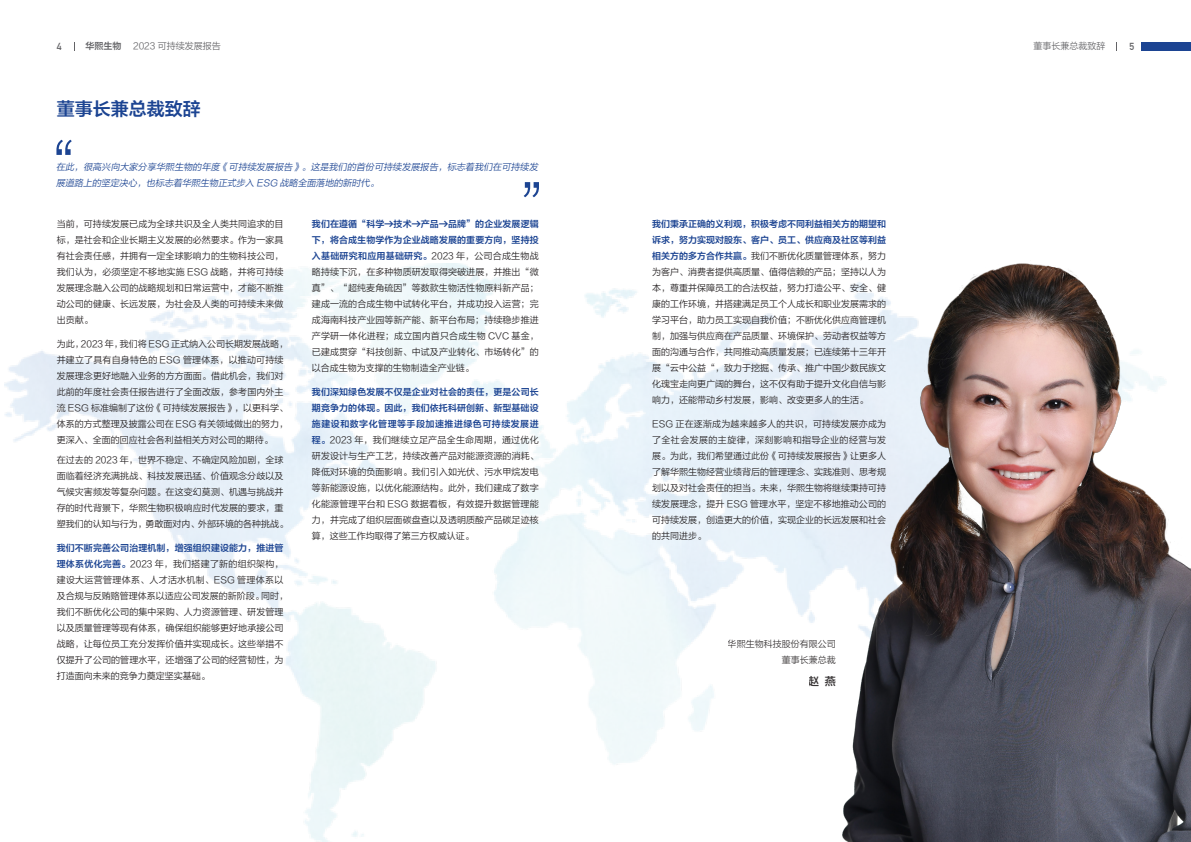
<style>
.page{position:relative;width:1191px;height:842px;background:#fff}
.page>*{position:absolute;margin:0;border:0;box-sizing:border-box;transform-origin:0 0}
.正文{font:50px "FZLTXIHJW GB1 0";color:#1c4492}
.标题{font:18px "FZLTZCHJW GB1 0";color:#1c4492}
.t1{font:11px "FZLTZCHJW GB1 0";color:#231f20}
.正文-2{font:700 10px "DIN Alternate";color:#636366}
.正文-3{font:9px/16px "FZLTXIHJW GB1 0";letter-spacing:.01em;color:#231f20;text-align:justify}
.正文-4{font:italic 9px "FZLTXIHJW GB1 0";color:#1c4492}
.正文-5{font:9px/16px "FZLTZCHJW GB1 0";letter-spacing:.01em;color:#1c4492}
.正文-6{font:9px "FZLTXIHJW GB1 0";color:#636366}
.正文-7{font:9px "FZLTZCHJW GB1 0";color:#636366}
.s1{font-family:"FZLTZCHJW GB1 0"}
.s2{font-family:"FZLTZCHJW GB1 0";color:#1c4492}
</style>
<div class="page">
<div style="left:1141px;top:42px;width:50px;height:8px;background:#1c4492"></div>
<img style="left:773px;top:263px;width:418px;height:579px">
<p class="正文-6" style="left:89px;top:40px;width:136px"><span class="s1">华熙生物</span> 2023 可持续发展报告</p>
<p class="正文-6" style="left:1029px;top:40px;width:73px">董事长兼总裁致辞</p>
<p class="正文-2" style="left:57px;top:39px;width:6px">4</p>
<p class="正文-7" style="left:86px;top:41px;width:37px">华熙生物</p>
<p class="正文-6" style="left:133px;top:41px;width:89px">2023 可持续发展报告</p>
<p class="正文-6" style="left:1033px;top:41px;width:73px">董事长兼总裁致辞</p>
<p class="正文-2" style="left:1129px;top:39px;width:6px">5</p>
<p class="标题" style="left:57px;top:98px;width:145px">董事长兼总裁致辞</p>
<p class="正文" style="left:26px;top:135px;width:51px">“</p>
<p class="正文-4" style="left:56px;top:177px;width:326px">展道路上的坚定决心，也标志着华熙生物正式步入 ESG 战略全面落地的新时代。</p>
<p class="正文-5" style="left:312px;top:216px;width:228px">我们在遵循“科学→技术→产品→品牌”的企业发展逻辑下，将合成生物学作为企业战略发展的重要方向，坚持投</p>
<p class="正文-4" style="left:56px;top:161px;width:485px">在此，很高兴向大家分享华熙生物的年度《可持续发展报告》。这是我们的首份可持续发展报告，标志着我们在可持续发</p>
<p class="正文" style="left:519px;top:178px;width:51px">”</p>
<p class="正文-3" style="left:57px;top:216px;width:228px">当前，可持续发展已成为全球共识及全人类共同追求的目标，是社会和企业长期主义发展的必然要求。作为一家具有社会责任感，并拥有一定全球影响力的生物科技公司，我们认为，必须坚定不移地实施 ESG 战略，并将可持续发展理念融入公司的战略规划和日常运营中，才能不断推动公司的健康、长远发展，为社会及人类的可持续未来做出贡献。</p>
<p class="正文-3" style="left:57px;top:336px;width:233px;text-align:left">为此，2023 年，我们将 ESG 正式纳入公司长期发展战略，并建立了具有自身特色的 ESG 管理体系，以推动可持续发展理念更好地融入业务的方方面面。借此机会，我们对此前的年度社会责任报告进行了全面改版，参考国内外主流 ESG 标准编制了这份《可持续发展报告》，以更科学、体系的方式整理及披露公司在 ESG 有关领域做出的努力，更深入、全面的回应社会各利益相关方对公司的期待。</p>
<p class="正文-3" style="left:57px;top:452px;width:233px;text-align:left">在过去的 2023 年，世界不稳定、不确定风险加剧，全球面临着经济充满挑战、科技发展迅猛、价值观念分歧以及气候灾害频发等复杂问题。在这变幻莫测、机遇与挑战并存的时代背景下，华熙生物积极响应时代发展的要求，重塑我们的认知与行为，勇敢面对内、外部环境的各种挑战。</p>
<p class="正文-3" style="left:57px;top:540px;width:233px;text-align:left"><span class="s2">我们不断完善公司治理机制，增强组织建设能力，推进管理体系优化完善。</span>2023 年，我们搭建了新的组织架构，建设大运营管理体系、人才活水机制、ESG 管理体系以及合规与反贿赂管理体系以适应公司发展的新阶段。同时，我们不断优化公司的集中采购、人力资源管理、研发管理以及质量管理等现有体系，确保组织能够更好地承接公司战略，让每位员工充分发挥价值并实现成长。这些举措不仅提升了公司的管理水平，还增强了公司的经营韧性，为打造面向未来的竞争力奠定坚实基础。</p>
<p class="正文-3" style="left:312px;top:248px;width:228px"><span class="s2">入基础研究和应用基础研究。</span>2023 年，公司合成生物战略持续下沉，在多种物质研发取得突破进展，并推出“微真”、“超纯麦角硫因”等数款生物活性物原料新产品；建成一流的合成生物中试转化平台，并成功投入运营；完成海南科技产业园等新产能、新平台布局；持续稳步推进产学研一体化进程；成立国内首只合成生物 CVC 基金，已建成贯穿“科技创新、中试及产业转化、市场转化”的以合成生物为支撑的生物制造全产业链。</p>
<p class="正文-3" style="left:312px;top:384px;width:228px"><span class="s2">我们深知绿色发展不仅是企业对社会的责任，更是公司长期竞争力的体现。因此，我们依托科研创新、新型基础设施建设和数字化管理等手段加速推进绿色可持续发展进程。</span>2023 年，我们继续立足产品全生命周期，通过优化研发设计与生产工艺，持续改善产品对能源资源的消耗、降低对环境的负面影响。我们引入如光伏、污水甲烷发电等新能源设施，以优化能源结构。此外，我们建成了数字化能源管理平台和 ESG 数据看板，有效提升数据管理能力，并完成了组织层面碳盘查以及透明质酸产品碳足迹核算，这些工作均取得了第三方权威认证。</p>
<p class="正文-3" style="left:652px;top:216px;width:235px"><span class="s2">我们秉承正确的义利观，积极考虑不同利益相关方的期望和诉求，努力实现对股东、客户、员工、供应商及社区等利益相关方的多方合作共赢。</span>我们不断优化质量管理体系，努力为客户、消费者提供高质量、值得信赖的产品；坚持以人为本，尊重并保障员工的合法权益，努力打造公平、安全、健康的工作环境，并搭建满足员工个人成长和职业发展需求的学习平台，助力员工实现自我价值；不断优化供应商管理机制，加强与供应商在产品质量、环境保护、劳动者权益等方面的沟通与合作，共同推动高质量发展；已连续第十三年开展“云中公益“，致力于挖掘、传承、推广中国少数民族文化瑰宝走向更广阔的舞台，这不仅有助于提升文化自信与影响力，还能带动乡村发展，影响、改变更多人的生活。</p>
<p class="正文-3" style="left:652px;top:416px;width:235px">ESG 正在逐渐成为越来越多人的共识，可持续发展亦成为了全社会发展的主旋律，深刻影响和指导企业的经营与发展。为此，我们希望通过此份《可持续发展报告》让更多人了解华熙生物经营业绩背后的管理理念、实践准则、思考规划以及对社会责任的担当。未来，华熙生物将继续秉持可持续发展理念，提升 ESG 管理水平，坚定不移地推动公司的可持续发展，创造更大的价值，实现企业的长远发展和社会的共同进步。</p>
<p class="正文-3" style="left:728px;top:636px;width:109px;text-align:right">华熙生物科技股份有限公司董事长兼总裁</p>
<p class="t1" style="left:809px;top:674px;width:28px">赵 燕</p>
</div>
